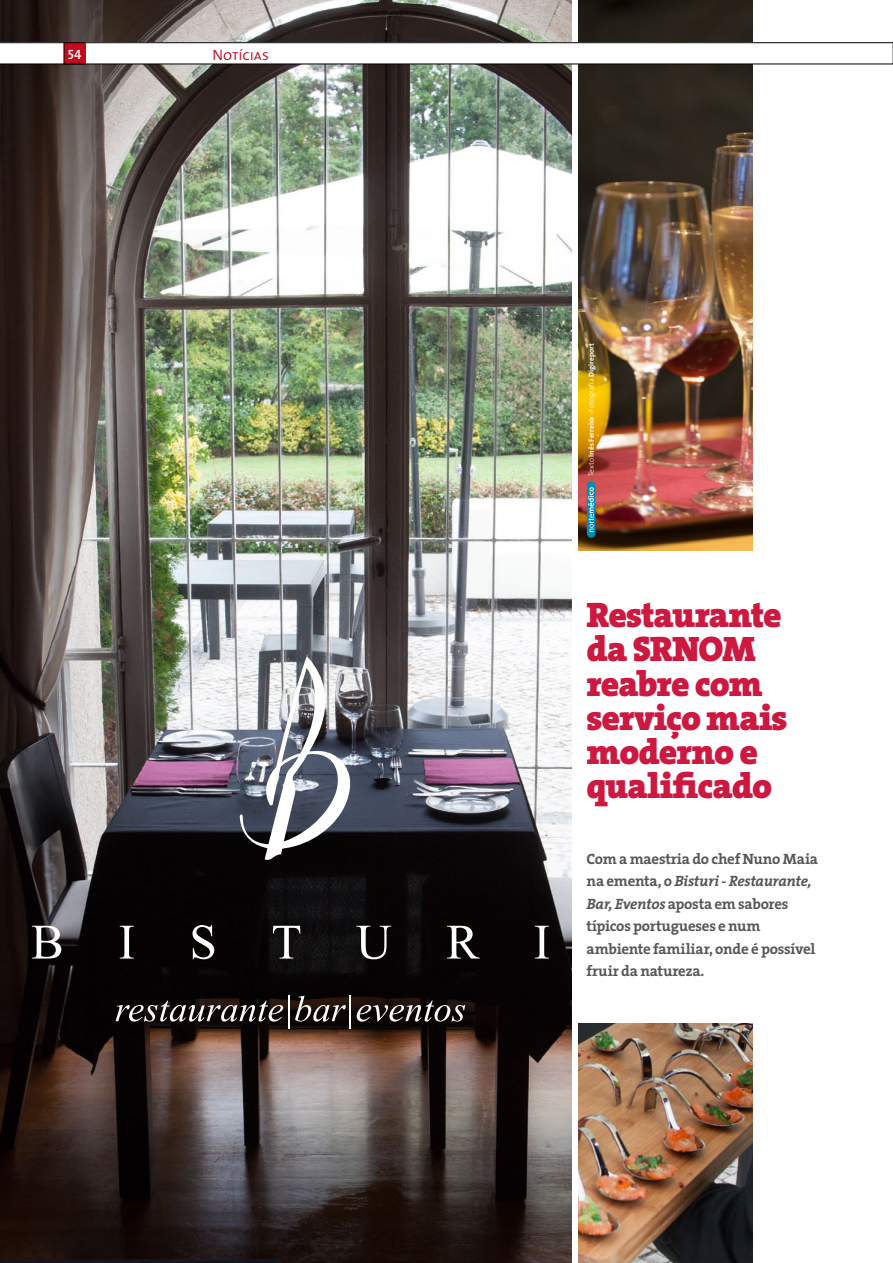
<style>
.page{position:relative;width:893px;height:1263px;background:#fff}
.page>*{position:absolute;margin:0;border:0;box-sizing:border-box;transform-origin:0 0}
.t1{font:900 35.55px/34.2px "The Serif";letter-spacing:-.03em;color:#cd1840}
.t2{font:700 15px/22.5px "The Serif";letter-spacing:-.015em;color:#575756}
.t3{font:15px "The Sans Semi Light Caps";letter-spacing:-.005em;color:#c10b20}
.t4{font:13.5px "The Sans Semi Bold Caps";color:#fff}
.t5{font:700 7.5px "The Sans";letter-spacing:.005em;color:#fff}
.s1{font-weight:300}
.s2{font-style:italic}
</style>
<div class="page">
<img style="left:0;top:0;width:572px;height:1263px">
<img style="left:578px;top:0;width:175px;height:551px">
<img style="left:578px;top:1023px;width:175px;height:240px">
<svg style="left:32px;top:656px;width:517px;height:303px;background:#5a585d"></svg>
<svg style="left:116px;top:1000px;width:167px;height:21px;background:#4c4746"></svg>
<hr style="left:288px;top:996px;width:2px;height:33px;background:#fff">
<svg style="left:295px;top:996px;width:51px;height:25px"></svg>
<hr style="left:350px;top:996px;width:1px;height:33px;background:#fff">
<svg style="left:357px;top:1000px;width:108px;height:21px;background:#4d4644"></svg>
<div style="left:587px;top:481px;width:8px;height:57px;background:#008fb4;border-radius:4px"></div>
<svg style="left:588px;top:487px;width:6px;height:45px"></svg>
<svg style="left:0;top:42px;width:893px;height:22px"></svg>
<div style="left:64px;top:43px;width:21px;height:21px;background:#c10b20"></div>
<p class="t4" style="left:68px;top:43px;width:15px">54</p>
<p class="t3" style="left:212px;top:42px;width:58px">Notícias</p>
<p class="t5" style="left:585px;top:476px;width:134px;rotate:-90deg"><span class="s1">Texto</span> Inês Ferreira <span class="s1">› Fotografia</span> Digireport</p>
<h1 class="t1" style="left:587px;top:597px;width:202px">Restaurante da SRNOM reabre com serviço mais moderno e qualificado</h1>
<p class="t2" style="left:587px;top:847px;width:233px">Com a maestria do chef Nuno Maia na ementa, o <span class="s2">Bisturi - Restaurante,<br>Bar, Eventos</span> aposta em sabores típicos portugueses e num ambiente familiar, onde é possível fruir da natureza.</p>
</div>
